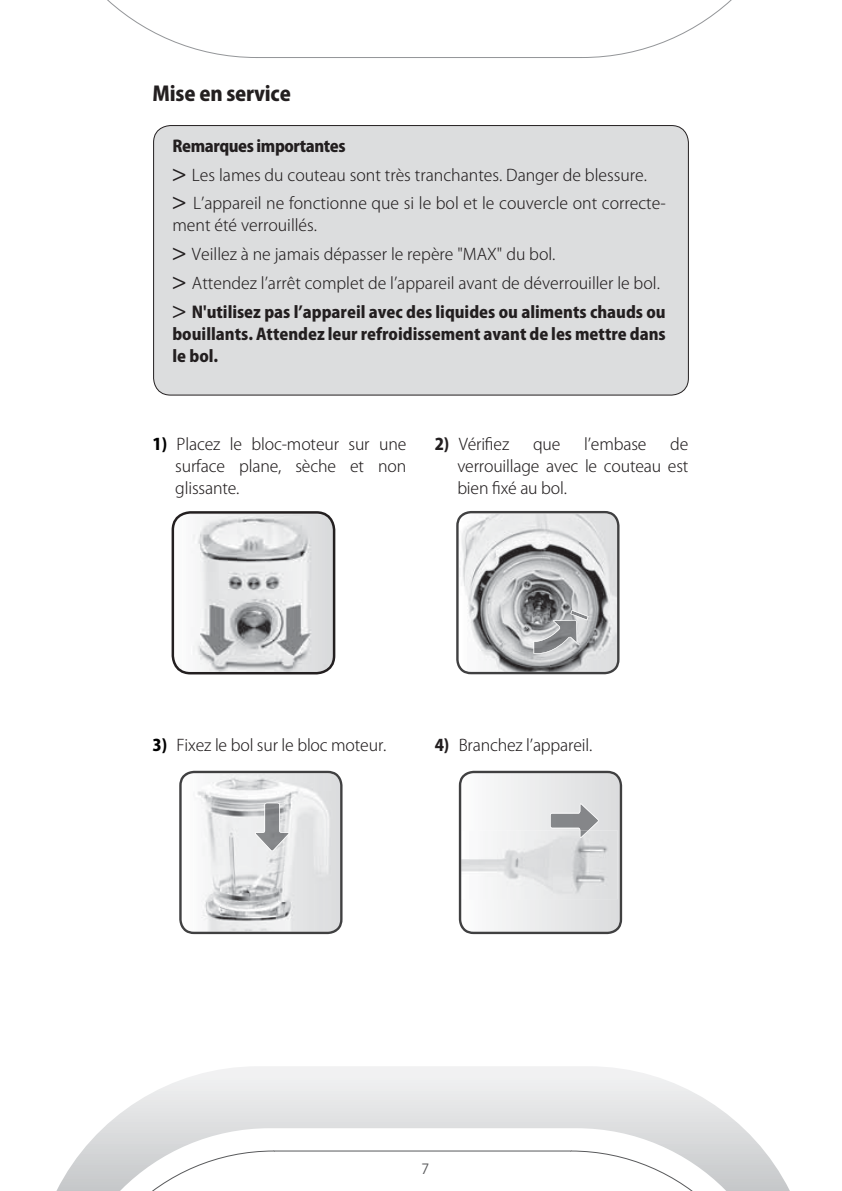
<style>
.page{position:relative;width:842px;height:1191px;background:#fff}
.page>*{position:absolute;margin:0;border:0;box-sizing:border-box;transform-origin:0 0}
.t1{font:20px "Koz Go Std Heavy 90 pv RKSJ H";letter-spacing:-.01em;color:#231f20}
.t2{font:16px/22px "Koz Go Std Light 90 pv RKSJ H";color:#231f20}
.t3{font:16px/22px "Koz Go Std Heavy 90 pv RKSJ H";color:#231f20;text-align:justify}
.t4{font:16px "Koz Go Std Heavy 90 pv RKSJ H";letter-spacing:-.025em;color:#231f20}
.t5{font:14px "Koz Go Std Regular 90 pv RKSJ H";color:#58595b}
.s1{font-family:"Times";font-size:24px}
.s2{font-family:"Koz Go Std Heavy 90 pv RKSJ H";color:#000}
.s3{font-family:"Koz Go Std Heavy 90 pv RKSJ H"}
</style>
<div class="page">
<svg style="left:107px;top:0;width:625px;height:58px"></svg>
<svg style="left:56px;top:1066px;width:734px;height:125px"></svg>
<svg style="left:60px;top:1128px;width:726px;height:63px"></svg>
<svg style="left:70px;top:1150px;width:705px;height:41px"></svg>
<img style="left:173px;top:512px;width:161px;height:161px;border-radius:18px">
<div style="left:172px;top:511px;width:163px;height:163px;border:2px solid #231f20;border-radius:18px"></div>
<svg style="left:179px;top:770px;width:164px;height:164px"></svg>
<img style="left:255px;top:802px;width:34px;height:49px">
<svg style="left:456px;top:511px;width:163px;height:163px"></svg>
<img style="left:533px;top:620px;width:44px;height:34px">
<img style="left:570px;top:610px;width:18px;height:10px">
<svg style="left:459px;top:770px;width:163px;height:164px"></svg>
<div style="left:154px;top:126px;width:534px;height:269px;background:#dcddde;border-radius:17px"></div>
<div style="left:153px;top:125px;width:536px;height:270px;border:1px solid #231f20;border-radius:17px"></div>
<p class="t1" style="left:153px;top:86px;width:140px">Mise en service</p>
<p class="t4" style="left:172px;top:140px;width:175px">Remarques importantes</p>
<p class="t2" style="left:172px;top:162px;width:495px;line-height:28.8px"><span class="s1">&gt;</span> Les lames du couteau sont très tranchantes. Danger de blessure.<br><span class="s1">&gt;</span> Lʼappareil ne fonctionne que si le bol et le couvercle ont correcte-</p>
<p class="t2" style="left:172px;top:213px;width:489px;line-height:28.8px">ment été verrouillés.<br><span class="s1">&gt;</span> Veillez à ne jamais dépasser le repère "MAX" du bol.<br><span class="s1">&gt;</span> Attendez lʼarrêt complet de lʼappareil avant de déverrouiller le bol.</p>
<p class="t3" style="left:172px;top:303px;width:495px"><span class="s1">&gt;</span> N'utilisez pas lʼappareil avec des liquides ou aliments chauds ou bouillants. Attendez leur refroidissement avant de les mettre dans le bol.</p>
<p class="t2" style="left:175px;top:435px;width:233px;text-align:justify;text-indent:-23px"><span class="s2">1)</span> Placez le bloc-moteur sur une surface plane, sèche et non glissante.</p>
<p class="t2" style="left:435px;top:435px;width:76px"><span class="s3">2)</span> Vérifiez</p>
<p class="t2" style="left:533px;top:435px;width:29px">que</p>
<p class="t2" style="left:584px;top:435px;width:64px">lʼembase</p>
<p class="t2" style="left:457px;top:435px;width:233px;text-align:justify;text-indent:213px">de verrouillage avec le couteau est bien fixé au bol.</p>
<p class="t2" style="left:153px;top:736px;width:235px"><span class="s2">3)</span> Fixez le bol sur le bloc moteur.</p>
<p class="t2" style="left:435px;top:736px;width:159px"><span class="s3">4)</span> Branchez lʼappareil.</p>
<p class="t5" style="left:421px;top:1163px;width:9px">7</p>
</div>
